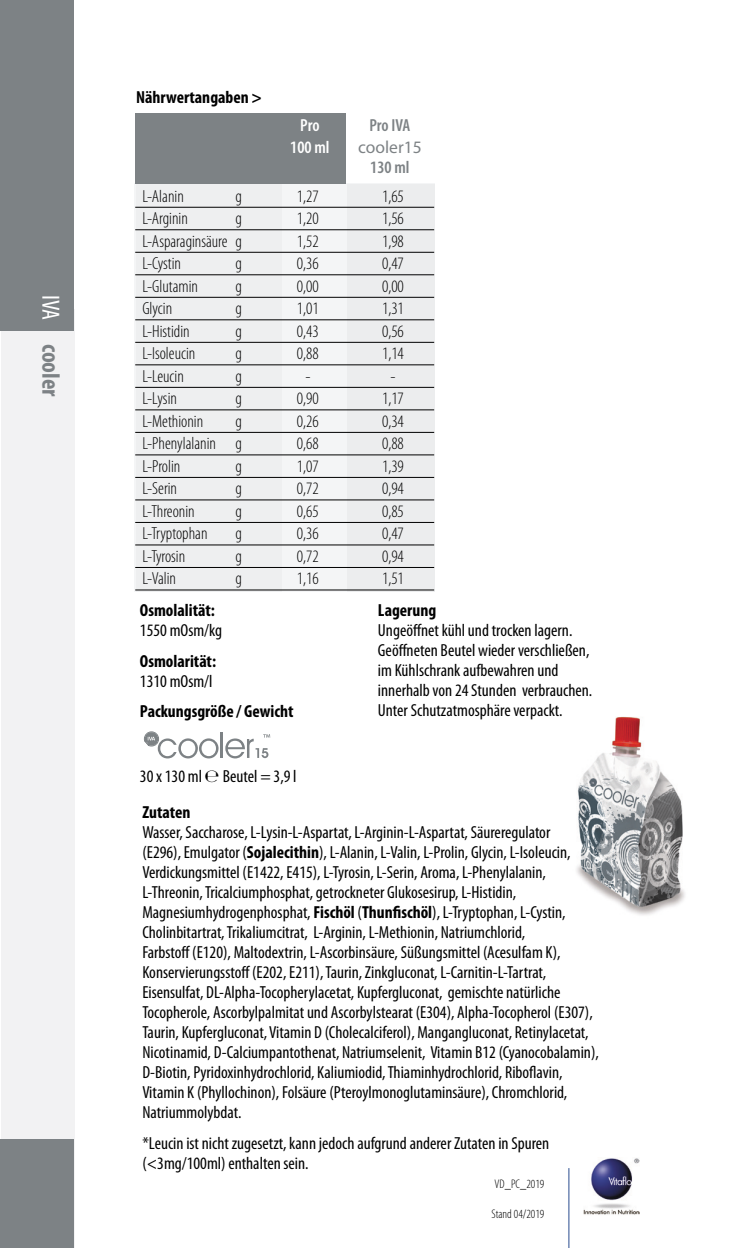
<style>
.page{position:relative;width:752px;height:1248px;background:#fff}
.page>*{position:absolute;margin:0;border:0;box-sizing:border-box;transform-origin:0 0}
.t1{font:700 condensed 25px "Myriad Pro";color:#7d8285}
.t2{font:condensed 17.5px/20px "Myriad Pro";color:#000}
.t3{font:300 condensed 17.5px "Myriad Pro";color:#000}
.t4{font:700 condensed 17.5px/20px "Myriad Pro";color:#000}
.t5{font:17.5px/20px "Myriad Pro";color:#7d8285;text-align:center}
.t6{font:600 condensed 17.5px "Myriad Pro";color:#fff}
.t7{font:600 condensed 17.5px "Myriad Pro";letter-spacing:-.005em;color:#7d8285}
.t8{font:300 condensed 12.5px "Myriad Pro";color:#000}
.s1{font-weight:400;color:#fff}
.s2{font-weight:600;font-stretch:condensed}
.s3{font-weight:400}
.s4{font-stretch:normal}
.s5{font-weight:700}
</style>
<div class="page">
<img style="left:576px;top:717px;width:109px;height:198px">
<div style="left:135px;top:183px;width:299px;height:409px;background:#e8e9eb"></div>
<hr style="left:135px;top:207px;width:299px;height:1px;background:#000">
<hr style="left:135px;top:229px;width:299px;height:1px;background:#000">
<hr style="left:135px;top:252px;width:299px;height:1px;background:#000">
<hr style="left:135px;top:274px;width:299px;height:1px;background:#000">
<hr style="left:135px;top:297px;width:299px;height:1px;background:#000">
<hr style="left:135px;top:319px;width:299px;height:1px;background:#000">
<hr style="left:135px;top:342px;width:299px;height:1px;background:#000">
<hr style="left:135px;top:364px;width:299px;height:1px;background:#000">
<hr style="left:135px;top:387px;width:299px;height:1px;background:#000">
<hr style="left:135px;top:409px;width:299px;height:1px;background:#000">
<hr style="left:135px;top:432px;width:299px;height:1px;background:#000">
<hr style="left:135px;top:454px;width:299px;height:1px;background:#000">
<hr style="left:135px;top:477px;width:299px;height:1px;background:#000">
<hr style="left:135px;top:499px;width:299px;height:1px;background:#000">
<hr style="left:135px;top:522px;width:299px;height:1px;background:#000">
<hr style="left:135px;top:544px;width:299px;height:1px;background:#000">
<hr style="left:135px;top:567px;width:299px;height:1px;background:#000">
<hr style="left:135px;top:589px;width:299px;height:1px;background:#000">
<div style="left:135px;top:113px;width:211px;height:70px;background:#7d8285"></div>
<div style="left:2px;top:309px;width:73px;height:938px;background:#f2f2f3"></div>
<div style="left:0;top:1139px;width:73px;height:108px;background:#7d8285"></div>
<div style="left:0;top:0;width:73px;height:330px;background:#7d8285"></div>
<hr style="left:568px;top:1167px;width:1px;height:80px;background:#294c8e">
<img style="left:583px;top:1158px;width:56px;height:56px">
<svg style="left:143px;top:731px;width:128px;height:28px"></svg>
<p class="t1" style="left:67px;top:294px;width:103px;rotate:90deg"><span class="s1">IVA</span> cooler</p>
<p class="t4" style="left:136px;top:87px;width:127px">Nährwertangaben &gt;</p>
<p class="t6" style="left:300px;top:114px;width:21px">Pro</p>
<p class="t7" style="left:369px;top:114px;width:43px">Pro IVA</p>
<p class="t6" style="left:290px;top:136px;width:41px">100 ml</p>
<p class="t5" style="left:358px;top:137px;width:65px">cooler15<br><span class="s2">130 ml</span></p>
<p class="t3" style="left:142px;top:185px;width:43px">L-Alanin</p>
<p class="t3" style="left:235px;top:185px;width:8px">g</p>
<p class="t3" style="left:297px;top:185px;width:23px">1,27</p>
<p class="t3" style="left:382px;top:185px;width:23px">1,65</p>
<p class="t3" style="left:142px;top:208px;width:47px">L-Arginin</p>
<p class="t3" style="left:235px;top:208px;width:8px">g</p>
<p class="t3" style="left:297px;top:208px;width:23px">1,20</p>
<p class="t3" style="left:382px;top:208px;width:23px">1,56</p>
<p class="t3" style="left:142px;top:230px;width:101px">L-Asparaginsäure g</p>
<p class="t3" style="left:297px;top:230px;width:23px">1,52</p>
<p class="t3" style="left:382px;top:230px;width:23px">1,98</p>
<p class="t3" style="left:142px;top:253px;width:40px">L-Cystin</p>
<p class="t3" style="left:235px;top:253px;width:8px">g</p>
<p class="t3" style="left:297px;top:253px;width:23px">0,36</p>
<p class="t3" style="left:382px;top:253px;width:23px">0,47</p>
<p class="t3" style="left:142px;top:275px;width:57px">L-Glutamin</p>
<p class="t3" style="left:235px;top:275px;width:8px">g</p>
<p class="t3" style="left:297px;top:275px;width:23px">0,00</p>
<p class="t3" style="left:382px;top:275px;width:23px">0,00</p>
<p class="t3" style="left:142px;top:298px;width:31px">Glycin</p>
<p class="t3" style="left:235px;top:298px;width:8px">g</p>
<p class="t3" style="left:297px;top:298px;width:23px">1,01</p>
<p class="t3" style="left:382px;top:298px;width:23px">1,31</p>
<p class="t3" style="left:142px;top:320px;width:49px">L-Histidin</p>
<p class="t3" style="left:235px;top:320px;width:8px">g</p>
<p class="t3" style="left:297px;top:320px;width:23px">0,43</p>
<p class="t3" style="left:382px;top:320px;width:23px">0,56</p>
<p class="t3" style="left:142px;top:343px;width:55px">L-Isoleucin</p>
<p class="t3" style="left:235px;top:343px;width:8px">g</p>
<p class="t3" style="left:297px;top:343px;width:23px">0,88</p>
<p class="t3" style="left:382px;top:343px;width:23px">1,14</p>
<p class="t3" style="left:142px;top:365px;width:43px">L-Leucin</p>
<p class="t3" style="left:235px;top:365px;width:8px">g</p>
<p class="t3" style="left:305px;top:365px;width:7px">-</p>
<p class="t3" style="left:390px;top:365px;width:7px">-</p>
<p class="t3" style="left:142px;top:388px;width:36px">L-Lysin</p>
<p class="t3" style="left:235px;top:388px;width:8px">g</p>
<p class="t3" style="left:297px;top:388px;width:23px">0,90</p>
<p class="t3" style="left:382px;top:388px;width:23px">1,17</p>
<p class="t3" style="left:142px;top:410px;width:62px">L-Methionin</p>
<p class="t3" style="left:235px;top:410px;width:8px">g</p>
<p class="t3" style="left:297px;top:410px;width:23px">0,26</p>
<p class="t3" style="left:382px;top:410px;width:23px">0,34</p>
<p class="t3" style="left:142px;top:433px;width:101px">L-Phenylalanin g</p>
<p class="t3" style="left:297px;top:433px;width:23px">0,68</p>
<p class="t3" style="left:382px;top:433px;width:23px">0,88</p>
<p class="t3" style="left:142px;top:455px;width:40px">L-Prolin</p>
<p class="t3" style="left:235px;top:455px;width:8px">g</p>
<p class="t3" style="left:297px;top:455px;width:23px">1,07</p>
<p class="t3" style="left:382px;top:455px;width:23px">1,39</p>
<p class="t3" style="left:142px;top:478px;width:36px">L-Serin</p>
<p class="t3" style="left:235px;top:478px;width:8px">g</p>
<p class="t3" style="left:297px;top:478px;width:23px">0,72</p>
<p class="t3" style="left:382px;top:478px;width:23px">0,94</p>
<p class="t3" style="left:142px;top:500px;width:54px">L-Threonin</p>
<p class="t3" style="left:235px;top:500px;width:8px">g</p>
<p class="t3" style="left:297px;top:500px;width:23px">0,65</p>
<p class="t3" style="left:382px;top:500px;width:23px">0,85</p>
<p class="t3" style="left:142px;top:523px;width:67px">L-Tryptophan</p>
<p class="t3" style="left:235px;top:523px;width:8px">g</p>
<p class="t3" style="left:297px;top:523px;width:23px">0,36</p>
<p class="t3" style="left:382px;top:523px;width:23px">0,47</p>
<p class="t3" style="left:142px;top:545px;width:44px">L-Tyrosin</p>
<p class="t3" style="left:235px;top:545px;width:8px">g</p>
<p class="t3" style="left:297px;top:545px;width:23px">0,72</p>
<p class="t3" style="left:382px;top:545px;width:23px">0,94</p>
<p class="t3" style="left:142px;top:568px;width:35px">L-Valin</p>
<p class="t3" style="left:235px;top:568px;width:8px">g</p>
<p class="t3" style="left:297px;top:568px;width:23px">1,16</p>
<p class="t3" style="left:382px;top:568px;width:23px">1,51</p>
<p class="t4" style="left:140px;top:599px;width:84px">Osmolalität:<br><span class="s3">1550 mOsm/kg</span></p>
<p class="t4" style="left:140px;top:650px;width:78px">Osmolarität:</p>
<p class="t2" style="left:140px;top:670px;width:74px">1310 mOsm/l</p>
<p class="t4" style="left:140px;top:701px;width:155px">Packungsgröße / Gewicht</p>
<p class="t2" style="left:140px;top:766px;width:158px">30 x 130 ml <span class="s4">℮</span> Beutel = 3,9 l</p>
<p class="t2" style="left:378px;top:599px;width:216px"><span class="s5">Lagerung<br></span>Ungeöffnet kühl und trocken lagern.<br>Geöffneten Beutel wieder verschließen, im Kühlschrank aufbewahren und innerhalb von 24 Stunden verbrauchen.<br>Unter Schutzatmosphäre verpackt.</p>
<p class="t2" style="left:142px;top:801px;width:458px"><span class="s5">Zutaten<br></span>Wasser, Saccharose, L-Lysin-L-Aspartat, L-Arginin-L-Aspartat, Säureregulator<br>(E296), Emulgator (<span class="s5">Sojalecithin</span>), L-Alanin, L-Valin, L-Prolin, Glycin, L-Isoleucin, Verdickungsmittel (E1422, E415), L-Tyrosin, L-Serin, Aroma, L-Phenylalanin, L-Threonin, Tricalciumphosphat, getrockneter Glukosesirup, L-Histidin, Magnesiumhydrogenphosphat, <span class="s5">Fischöl</span> (<span class="s5">Thunfischöl</span>), L-Tryptophan, L-Cystin, Cholinbitartrat, Trikaliumcitrat, L-Arginin, L-Methionin, Natriumchlorid,<br>Farbstoff (E120), Maltodextrin, L-Ascorbinsäure, Süßungsmittel (Acesulfam K), Konservierungsstoff (E202, E211), Taurin, Zinkgluconat, L-Carnitin-L-Tartrat, Eisensulfat, DL-Alpha-Tocopherylacetat, Kupfergluconat, gemischte natürliche Tocopherole, Ascorbylpalmitat und Ascorbylstearat (E304), Alpha-Tocopherol (E307), Taurin, Kupfergluconat, Vitamin D (Cholecalciferol), Mangangluconat, Retinylacetat, Nicotinamid, D-Calciumpantothenat, Natriumselenit, Vitamin B12 (Cyanocobalamin), D-Biotin, Pyridoxinhydrochlorid, Kaliumiodid, Thiaminhydrochlorid, Riboflavin, Vitamin K (Phyllochinon), Folsäure (Pteroylmonoglutaminsäure), Chromchlorid, Natriummolybdat.</p>
<p class="t2" style="left:142px;top:1132px;width:408px">*Leucin ist nicht zugesetzt, kann jedoch aufgrund anderer Zutaten in Spuren (&lt;3mg/100ml) enthalten sein.</p>
<p class="t8" style="left:494px;top:1176px;width:51px">VD_PC_2019</p>
<p class="t8" style="left:491px;top:1205px;width:54px">Stand 04/2019</p>
</div>
